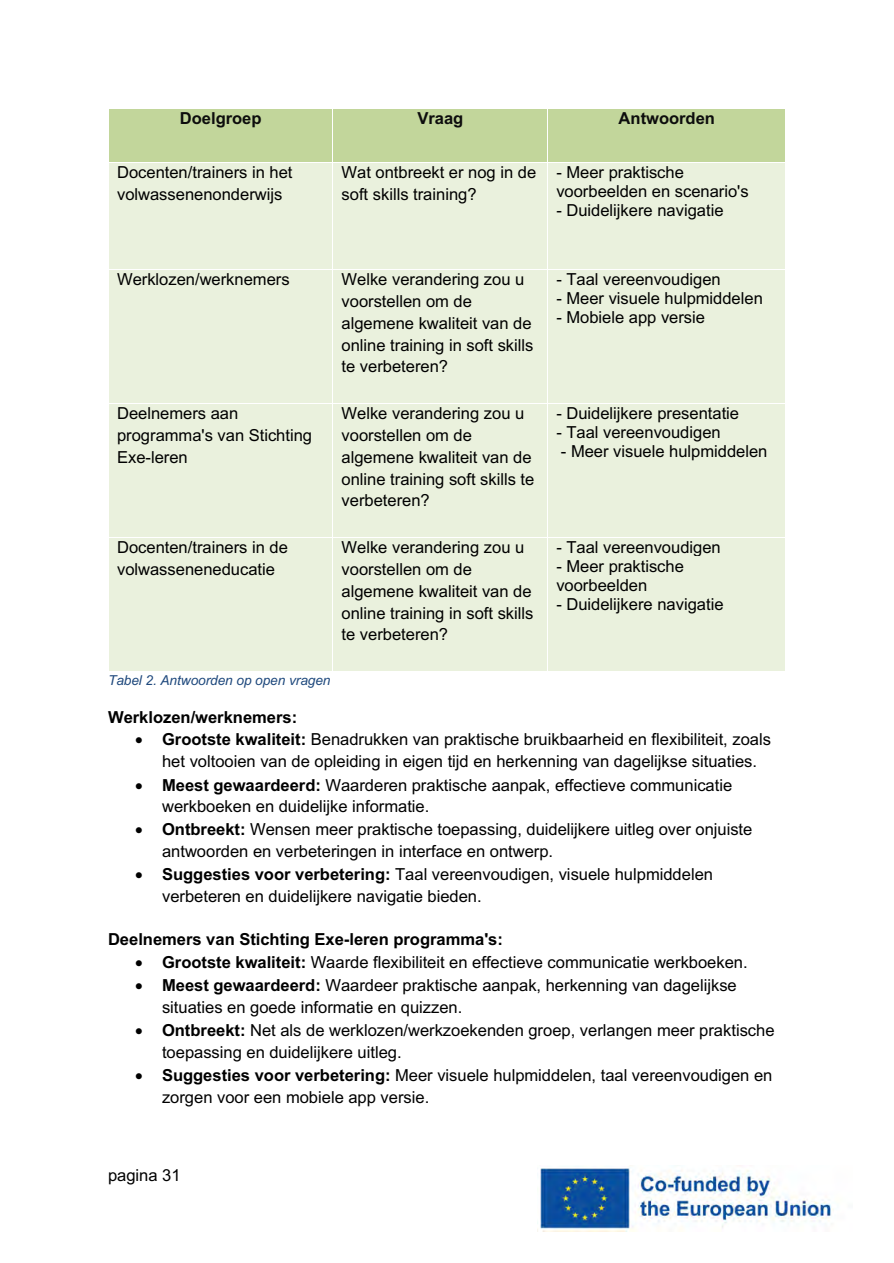
<style>
.page{position:relative;width:894px;height:1263px;background:#fff}
.page>*{position:absolute;margin:0;border:0;box-sizing:border-box;transform-origin:0 0}
.t1{font:16.5px/21.8px "Arial";color:#000}
.t2{font:700 16.5px "Arial";color:#000}
.t3{font:700 16.5px "Arial";color:#0d0d0d}
.t4{font:italic 13.65px "Arial";letter-spacing:-.005em;color:#1f497d}
.s1{font-weight:700}
</style>
<div class="page">
<img style="left:537px;top:1165px;width:296px;height:66px">
<div style="left:109px;top:109px;width:223px;height:53px;background:#c2d69b"></div>
<div style="left:333px;top:109px;width:214px;height:53px;background:#c2d69b"></div>
<div style="left:548px;top:109px;width:237px;height:53px;background:#c2d69b"></div>
<div style="left:109px;top:163px;width:223px;height:106px;background:#eaf1dd"></div>
<div style="left:333px;top:163px;width:214px;height:106px;background:#eaf1dd"></div>
<div style="left:548px;top:163px;width:237px;height:106px;background:#eaf1dd"></div>
<div style="left:109px;top:270px;width:223px;height:133px;background:#eaf1dd"></div>
<div style="left:333px;top:270px;width:214px;height:133px;background:#eaf1dd"></div>
<div style="left:548px;top:270px;width:237px;height:133px;background:#eaf1dd"></div>
<div style="left:109px;top:404px;width:223px;height:133px;background:#eaf1dd"></div>
<div style="left:333px;top:404px;width:214px;height:133px;background:#eaf1dd"></div>
<div style="left:548px;top:404px;width:237px;height:133px;background:#eaf1dd"></div>
<div style="left:109px;top:537px;width:223px;height:134px;background:#eaf1dd"></div>
<div style="left:333px;top:537px;width:214px;height:134px;background:#eaf1dd"></div>
<div style="left:548px;top:537px;width:237px;height:134px;background:#eaf1dd"></div>
<hr style="left:109px;top:537px;width:223px;height:1px;background:#fff">
<hr style="left:333px;top:537px;width:214px;height:1px;background:#fff">
<hr style="left:548px;top:537px;width:237px;height:1px;background:#fff">
<p class="t3" style="left:180px;top:109px;width:83px">Doelgroep</p>
<p class="t3" style="left:417px;top:109px;width:47px">Vraag</p>
<p class="t3" style="left:618px;top:109px;width:98px">Antwoorden</p>
<p class="t1" style="left:117px;top:162px;width:177px">Docenten/trainers in het volwassenenonderwijs</p>
<p class="t1" style="left:341px;top:162px;width:196px">Wat ontbreekt er nog in de soft skills training?</p>
<p class="t1" style="left:556px;top:163px;width:194px;line-height:18.8px">- Meer praktische voorbeelden en scenario's</p>
<p class="t1" style="left:556px;top:199px;width:169px">- Duidelijkere navigatie</p>
<p class="t1" style="left:117px;top:269px;width:174px">Werklozen/werknemers</p>
<p class="t1" style="left:341px;top:269px;width:193px">Welke verandering zou u voorstellen om de algemene kwaliteit van de online training in soft skills te verbeteren?</p>
<p class="t1" style="left:556px;top:269px;width:166px">- Taal vereenvoudigen</p>
<p class="t1" style="left:556px;top:287px;width:208px">- Meer visuele hulpmiddelen</p>
<p class="t1" style="left:556px;top:306px;width:150px">- Mobiele app versie</p>
<p class="t1" style="left:117px;top:402px;width:196px">Deelnemers aan programma's van Stichting<br>Exe-leren</p>
<p class="t1" style="left:341px;top:402px;width:194px">Welke verandering zou u voorstellen om de algemene kwaliteit van de online training soft skills te verbeteren?</p>
<p class="t1" style="left:556px;top:402px;width:184px">- Duidelijkere presentatie</p>
<p class="t1" style="left:556px;top:421px;width:166px">- Taal vereenvoudigen</p>
<p class="t1" style="left:560px;top:440px;width:208px">- Meer visuele hulpmiddelen</p>
<p class="t1" style="left:117px;top:536px;width:172px">Docenten/trainers in de volwasseneneducatie</p>
<p class="t1" style="left:341px;top:536px;width:193px">Welke verandering zou u voorstellen om de algemene kwaliteit van de online training in soft skills te verbeteren?</p>
<p class="t1" style="left:556px;top:536px;width:166px">- Taal vereenvoudigen</p>
<p class="t1" style="left:556px;top:556px;width:129px;line-height:19px">- Meer praktische voorbeelden</p>
<p class="t1" style="left:556px;top:593px;width:169px">- Duidelijkere navigatie</p>
<p class="t4" style="left:108px;top:672px;width:224px">Tabel 2. Antwoorden op open vragen</p>
<p class="t2" style="left:108px;top:708px;width:190px">Werklozen/werknemers:</p>
<p class="t1" style="left:162px;top:729px;width:610px;text-indent:-27px">• <span class="s1">Grootste kwaliteit:</span> Benadrukken van praktische bruikbaarheid en flexibiliteit, zoals het voltooien van de opleiding in eigen tijd en herkenning van dagelijkse situaties.</p>
<p class="t1" style="left:162px;top:774px;width:571px;text-indent:-27px">• <span class="s1">Meest gewaardeerd:</span> Waarderen praktische aanpak, effectieve communicatie werkboeken en duidelijke informatie.</p>
<p class="t1" style="left:162px;top:818px;width:591px;text-indent:-27px">• <span class="s1">Ontbreekt:</span> Wensen meer praktische toepassing, duidelijkere uitleg over onjuiste antwoorden en verbeteringen in interface en ontwerp.</p>
<p class="t1" style="left:162px;top:863px;width:552px;text-indent:-27px">• <span class="s1">Suggesties voor verbetering:</span> Taal vereenvoudigen, visuele hulpmiddelen verbeteren en duidelijkere navigatie bieden.</p>
<p class="t2" style="left:108px;top:930px;width:396px">Deelnemers van Stichting Exe-leren programma's:</p>
<p class="t1" style="left:135px;top:951px;width:614px">• <span class="s1">Grootste kwaliteit:</span> Waarde flexibiliteit en effectieve communicatie werkboeken.</p>
<p class="t1" style="left:162px;top:975px;width:576px;text-indent:-27px">• <span class="s1">Meest gewaardeerd:</span> Waardeer praktische aanpak, herkenning van dagelijkse situaties en goede informatie en quizzen.</p>
<p class="t1" style="left:162px;top:1019px;width:614px;text-indent:-27px">• <span class="s1">Ontbreekt:</span> Net als de werklozen/werkzoekenden groep, verlangen meer praktische toepassing en duidelijkere uitleg.</p>
<p class="t1" style="left:162px;top:1064px;width:611px;text-indent:-27px">• <span class="s1">Suggesties voor verbetering:</span> Meer visuele hulpmiddelen, taal vereenvoudigen en zorgen voor een mobiele app versie.</p>
<p class="t1" style="left:108px;top:1164px;width:74px">pagina 31</p>
</div>
